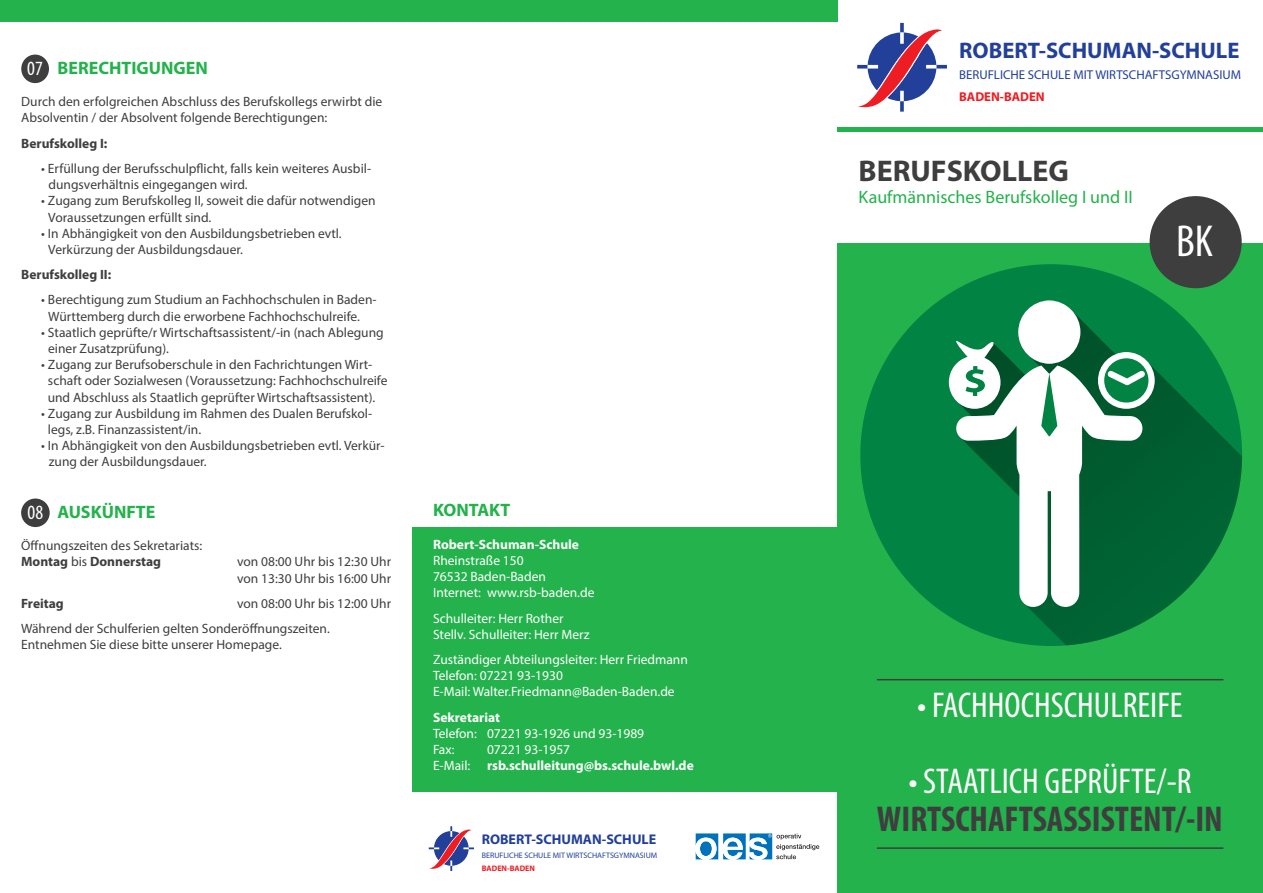
<style>
.page{position:relative;width:1263px;height:893px;background:#fff}
.page>*{position:absolute;margin:0;border:0;box-sizing:border-box;transform-origin:0 0}
.t1{font:condensed 45px "Myriad Pro";color:#fff}
.t2{font:condensed 36px "Myriad Pro";color:#fff}
.t3{font:700 condensed 36px "Myriad Pro";color:#3e3e3f}
.t4{font:700 30px "Myriad Pro";color:#3e3e3f}
.t5{font:700 22.5px "Myriad Pro";color:#223f99}
.t6{font:condensed 20.25px "Myriad Pro";color:#fff}
.t7{font:18px "Myriad Pro";color:#23b24b}
.t8{font:700 18px "Myriad Pro";color:#23b24b}
.t9{font:700 14.1px "Myriad Pro";color:#223f99}
.t10{font:13.5px/16.2px "Myriad Pro";color:#3e3e3f}
.t11{font:13.5px/16.2px "Myriad Pro";color:#fff}
.t12{font:700 13.5px/16.2px "Myriad Pro";color:#fff}
.t13{font:700 13.5px "Myriad Pro";color:#3e3e3f}
.t14{font:12.75px "Myriad Pro";color:#223f99}
.t15{font:700 12.75px "Myriad Pro";color:#ee1d23}
.t16{font:7.95px "Myriad Pro";color:#223f99}
.t17{font:700 7.95px "Myriad Pro";color:#ee1d23}
.s1{font-weight:700}
.s2{font-weight:400}
</style>
<div class="page">
<div style="left:412px;top:527px;width:438px;height:265px;background:#23b24b"></div>
<hr style="left:838px;top:128px;width:425px;height:4px;background:#23b24b">
<svg style="left:696px;top:833px;width:123px;height:26px"></svg>
<div style="left:838px;top:243px;width:425px;height:650px;background:#23b24b"></div>
<div style="left:0;top:0;width:838px;height:21px;background:#23b24b"></div>
<div style="left:1149px;top:196px;width:93px;height:92px;background:#3e3e3f;border-radius:50%"></div>
<div style="left:21px;top:498px;width:29px;height:29px;background:#3e3e3f;border-radius:50%"></div>
<div style="left:21px;top:55px;width:28px;height:28px;background:#3e3e3f;border-radius:50%"></div>
<svg style="left:860px;top:264px;width:376px;height:382px;fill:#008343"></svg>
<svg style="left:949px;top:300px;width:293px;height:345px"></svg>
<div style="left:1018px;top:300px;width:62px;height:64px;background:#fff;border-radius:50%"></div>
<svg style="left:949px;top:337px;width:206px;height:270px;background:#62a584"></svg>
<hr style="left:877px;top:679px;width:346px;height:1px;background:#3e3e3f">
<hr style="left:877px;top:847px;width:346px;height:2px;background:#3e3e3f">
<svg style="left:857px;top:23px;width:90px;height:89px"></svg>
<svg style="left:429px;top:826px;width:45px;height:45px"></svg>
<h3 class="t8" style="left:58px;top:56px;width:152px">BERECHTIGUNGEN</h3>
<p class="t10" style="left:21px;top:93px;width:363px">Durch den erfolgreichen Abschluss des Berufskollegs erwirbt die<br>Absolventin / der Absolvent folgende Berechtigungen:</p>
<p class="t13" style="left:21px;top:134px;width:88px">Berufskolleg I:</p>
<p class="t10" style="left:49px;top:160px;width:324px;text-indent:-7px">• Erfüllung der Berufsschulpflicht, falls kein weiteres Ausbil&shy;dungsverhältnis eingegangen wird.</p>
<p class="t10" style="left:48px;top:192px;width:329px;text-indent:-7px">• Zugang zum Berufskolleg II, soweit die dafür notwendigen<br>Voraussetzungen erfüllt sind.</p>
<p class="t10" style="left:48px;top:225px;width:295px;text-indent:-7px">• In Abhängigkeit von den Ausbildungsbetrieben evtl.<br>Verkürzung der Ausbildungsdauer.</p>
<p class="t13" style="left:21px;top:266px;width:92px">Berufskolleg II:</p>
<p class="t10" style="left:48px;top:291px;width:330px;text-indent:-7px">• Berechtigung zum Studium an Fachhochschulen in Baden-<br>Württemberg durch die erworbene Fachhochschulreife.</p>
<p class="t10" style="left:48px;top:324px;width:337px;text-indent:-7px">• Staatlich geprüfte/r Wirtschaftsassistent/-in (nach Ablegung einer Zusatzprüfung).</p>
<p class="t10" style="left:48px;top:356px;width:341px;text-indent:-6px">• Zugang zur Berufsoberschule in den Fachrichtungen Wirt&shy;schaft oder Sozialwesen (Voraussetzung: Fachhochschulreife und Abschluss als Staatlich geprüfter Wirtschaftsassistent).</p>
<p class="t10" style="left:48px;top:405px;width:326px;text-indent:-7px">• Zugang zur Ausbildung im Rahmen des Dualen Berufskol&shy;legs, z.B. Finanzassistent/in.</p>
<p class="t10" style="left:49px;top:437px;width:337px;text-indent:-8px">• In Abhängigkeit von den Ausbildungsbetrieben evtl. Verkür&shy;zung der Ausbildungsdauer.</p>
<h3 class="t6" style="left:27px;top:56px;width:17px">07</h3>
<h3 class="t8" style="left:57px;top:500px;width:99px">AUSKÜNFTE</h3>
<p class="t10" style="left:21px;top:537px;width:183px">Öffnungszeiten des Sekretariats:<br><span class="s1">Montag</span> bis <span class="s1">Donnerstag</span></p>
<h3 class="t6" style="left:28px;top:500px;width:17px">08</h3>
<p class="t10" style="left:237px;top:554px;width:156px">von 08:00 Uhr bis 12:30 Uhr von 13:30 Uhr bis 16:00 Uhr</p>
<p class="t10" style="left:21px;top:590px;width:372px;line-height:25.2px;text-indent:216px">von 08:00 Uhr bis 12:00 Uhr<br>Während der Schulferien gelten Sonderöffnungszeiten.</p>
<p class="t10" style="left:21px;top:636px;width:262px">Entnehmen Sie diese bitte unserer Homepage.</p>
<p class="t13" style="left:21px;top:594px;width:44px">Freitag</p>
<h3 class="t8" style="left:433px;top:498px;width:79px">KONTAKT</h3>
<p class="t12" style="left:433px;top:536px;width:148px">Robert-Schuman-Schule</p>
<p class="t11" style="left:433px;top:552px;width:163px">Rheinstraße 150<br>76532 Baden-Baden<br>Internet: www.rsb-baden.de</p>
<p class="t11" style="left:433px;top:610px;width:158px">Schulleiter: Herr Rother<br>Stellv. Schulleiter: Herr Merz</p>
<p class="t11" style="left:433px;top:651px;width:256px">Zuständiger Abteilungsleiter: Herr Friedmann<br>Telefon: 07221 93-1930<br>E-Mail: Walter.Friedmann@Baden-Baden.de</p>
<p class="t12" style="left:433px;top:708px;width:68px">Sekretariat</p>
<p class="t11" style="left:433px;top:725px;width:213px">Telefon: 07221 93-1926 und 93-1989<br>Fax:</p>
<p class="t12" style="left:433px;top:741px;width:262px;text-indent:54px"><span class="s2">07221 93-1957<br>E-Mail:</span> rsb.schulleitung@bs.schule.bwl.de</p>
<p class="t9" style="left:482px;top:830px;width:176px">ROBERT-SCHUMAN-SCHULE</p>
<p class="t16" style="left:482px;top:850px;width:177px">BERUFLICHE SCHULE MIT WIRTSCHAFTSGYMNASIUM</p>
<p class="t17" style="left:482px;top:863px;width:55px">BADEN-BADEN</p>
<h3 class="t5" style="left:959px;top:35px;width:282px">ROBERT-SCHUMAN-SCHULE</h3>
<p class="t14" style="left:959px;top:67px;width:283px">BERUFLICHE SCHULE MIT WIRTSCHAFTSGYMNASIUM</p>
<p class="t15" style="left:959px;top:89px;width:87px">BADEN-BADEN</p>
<h3 class="t4" style="left:859px;top:151px;width:212px">BERUFSKOLLEG</h3>
<h3 class="t7" style="left:859px;top:185px;width:276px">Kaufmännisches Berufskolleg I und II</h3>
<h1 class="t1" style="left:1176px;top:213px;width:38px">BK</h1>
<h2 class="t2" style="left:917px;top:683px;width:267px">• FACHHOCHSCHULREIFE</h2>
<h2 class="t2" style="left:908px;top:760px;width:284px">• STAATLICH GEPRÜFTE/-R</h2>
<h2 class="t3" style="left:877px;top:797px;width:347px">WIRTSCHAFTSASSISTENT/-IN</h2>
</div>
